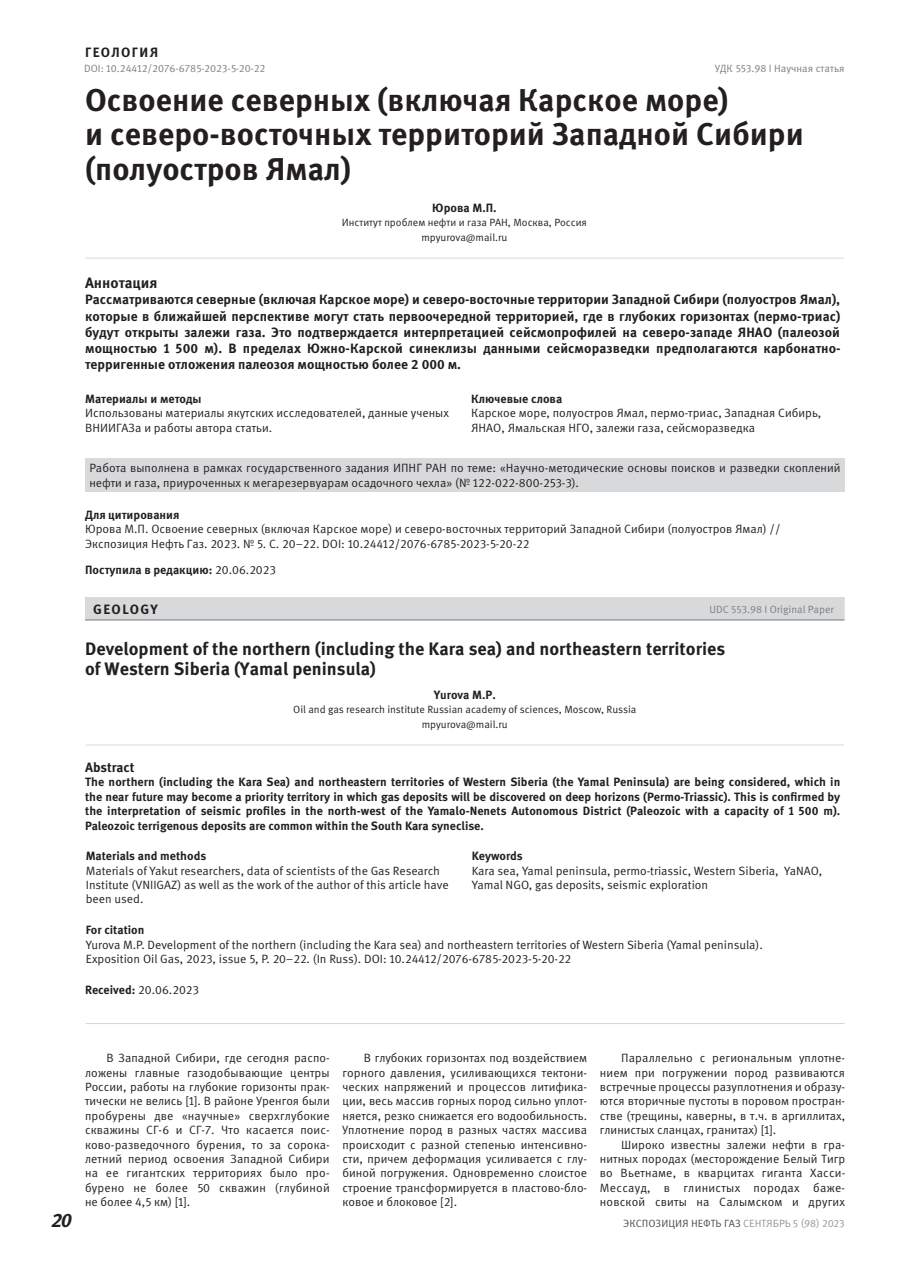
<style>
.page{position:relative;width:919px;height:1272px;background:#fff}
.page>*{position:absolute;margin:0;border:0;box-sizing:border-box;transform-origin:0 0}
.t1{font:700 31.5px/34.5px "Meta Pro";color:#231f20}
.t2{font:italic 700 19.5px "Meta Pro";color:#231f20}
.t3{font:700 18px/19.5px "Meta Pro";color:#231f20}
.t4{font:700 15px "Meta Pro";color:#231f20}
.t5{font:700 13.5px/16.2px "Meta Pro";color:#231f20;text-align:justify}
.t6{font:700 13.5px "Meta Pro";letter-spacing:.1em;color:#231f20}
.t7{font:12px/14.4px "Meta Pro";color:#231f20}
.t8{font:700 12px/14.4px "Meta Pro";color:#231f20;text-align:justify}
.t9{font:10.5px/14.4px "Meta Pro";color:#231f20;text-align:center}
.t10{font:10.5px "Meta Pro";color:#7c7e81}
.t11{font:10.5px "Meta Pro";color:#4b4c4d}
.s1{font-weight:400}
.s2{font-weight:700}
.s3{color:#939598}
</style>
<div class="page">
<hr style="left:85px;top:258px;width:758px;height:1px;background:#d8d9db">
<hr style="left:86px;top:744px;width:757px;height:1px;background:#d8d9db">
<div style="left:85px;top:597px;width:759px;height:23px;background:#d8d9db"></div>
<hr style="left:85px;top:619px;width:759px;height:1px;background:#7c7e81">
<div style="left:85px;top:459px;width:759px;height:33px;background:#d8d9db"></div>
<hr style="left:86px;top:1023px;width:758px;height:1px;background:#dbcfdf">
<p class="t6" style="left:85px;top:44px;width:75px">ГЕОЛОГИЯ</p>
<p class="t10" style="left:84px;top:62px;width:183px">DOI: 10.24412/2076-6785-2023-5-20-22</p>
<p class="t10" style="left:715px;top:62px;width:131px">УДК 553.98 I Научная статья</p>
<h1 class="t1" style="left:85px;top:84px;width:720px">Освоение северных (включая Карское море)<br>и северо-восточных территорий Западной Сибири (полуостров Ямал)</h1>
<p class="t8" style="left:432px;top:201px;width:66px">Юрова М.П.</p>
<p class="t9" style="left:342px;top:216px;width:247px">Институт проблем нефти и газа РАН, Москва, Россия mpyurova@mail.ru</p>
<p class="t4" style="left:85px;top:273px;width:74px">Аннотация</p>
<p class="t5" style="left:85px;top:292px;width:757px">Рассматриваются северные (включая Карское море) и северо-восточные территории Западной Сибири (полуостров Ямал), которые в ближайшей перспективе могут стать первоочередной территорией, где в глубоких горизонтах (пермо-триас) будут открыты залежи газа. Это подтверждается интерпретацией сейсмопрофилей на северо-западе ЯНАО (палеозой мощностью 1 500 м). В пределах Южно-Карской синеклизы данными сейсморазведки предполагаются карбонатно&shy;терригенные отложения палеозоя мощностью более 2 000 м.</p>
<p class="t8" style="left:85px;top:392px;width:118px">Материалы и методы</p>
<p class="t7" style="left:85px;top:406px;width:365px">Использованы материалы якутских исследователей, данные ученых<br>ВНИИГАЗа и работы автора статьи.</p>
<p class="t8" style="left:471px;top:392px;width:93px">Ключевые слова</p>
<p class="t7" style="left:471px;top:406px;width:352px">Карское море, полуостров Ямал, пермо-триас, Западная Сибирь,<br>ЯНАО, Ямальская НГО, залежи газа, сейсморазведка</p>
<p class="t7" style="left:89px;top:461px;width:752px">Работа выполнена в рамках государственного задания ИПНГ РАН по теме: «Научно-методические основы поисков и разведки скоплений нефти и газа, приуроченных к мегарезервуарам осадочного чехла» (№ 122-022-800-253-3).</p>
<p class="t8" style="left:85px;top:507px;width:96px">Для цитирования</p>
<p class="t7" style="left:85px;top:522px;width:697px">Юрова М.П. Освоение северных (включая Карское море) и северо-восточных территорий Западной Сибири (полуостров Ямал) //<br>Экспозиция Нефть Газ. 2023. № 5. С. 20–22. DOI: 10.24412/2076-6785-2023-5-20-22</p>
<p class="t8" style="left:85px;top:563px;width:192px">Поступила в редакцию: <span class="s1">20.06.2023</span></p>
<p class="t6" style="left:93px;top:600px;width:66px">GEOLOGY</p>
<p class="t10" style="left:709px;top:602px;width:126px">UDC 553.98 I Original Paper</p>
<h3 class="t3" style="left:85px;top:639px;width:641px">Development of the northern (including the Kara sea) and northeastern territories of Western Siberia (Yamal peninsula)</h3>
<p class="t8" style="left:433px;top:687px;width:64px">Yurova M.P.</p>
<p class="t9" style="left:293px;top:702px;width:344px">Oil and gas research institute Russian academy of sciences, Moscow, Russia mpyurova@mail.ru</p>
<p class="t5" style="left:85px;top:759px;width:51px">Abstract</p>
<p class="t8" style="left:85px;top:775px;width:756px">The northern (including the Kara Sea) and northeastern territories of Western Siberia (the Yamal Peninsula) are being considered, which in the near future may become a priority territory in which gas deposits will be discovered on deep horizons (Permo-Triassic). This is confirmed by the interpretation of seismic profiles in the north-west of the Yamalo-Nenets Autonomous District (Paleozoic with a capacity of 1 500 m).<br>Paleozoic terrigenous deposits are common within the South Kara syneclise.</p>
<p class="t8" style="left:86px;top:849px;width:122px">Materials and methods</p>
<p class="t7" style="left:86px;top:863px;width:364px">Materials of Yakut researchers, data of scientists of the Gas Research<br>Institute (VNIIGAZ) as well as the work of the author of this article have been used.</p>
<p class="t8" style="left:472px;top:849px;width:52px">Keywords</p>
<p class="t7" style="left:472px;top:863px;width:352px">Kara sea, Yamal peninsula, permo-triassic, Western Siberia, YaNAO,<br>Yamal NGO, gas deposits, seismic exploration</p>
<p class="t8" style="left:86px;top:923px;width:60px">For citation</p>
<p class="t7" style="left:86px;top:937px;width:678px">Yurova M.P. Development of the northern (including the Kara sea) and northeastern territories of Western Siberia (Yamal peninsula).<br>Exposition Oil Gas, 2023, issue 5, P. 20–22. (In Russ). DOI: 10.24412/2076-6785-2023-5-20-22</p>
<p class="t7" style="left:85px;top:982px;width:115px"><span class="s2">Received:</span> 20.06.2023</p>
<p class="t7" style="left:85px;top:1051px;width:246px;text-align:justify;text-indent:21px">В Западной Сибири, где сегодня распо&shy;ложены главные газодобывающие центры России, работы на глубокие горизонты прак&shy;тически не велись [1]. В районе Уренгоя были пробурены две «научные» сверхглубокие скважины СГ-6 и СГ-7. Что касается поис&shy;ково-разведочного бурения, то за сорока&shy;летний период освоения Западной Сибири на ее гигантских территориях было про&shy;бурено не более 50 скважин (глубиной не более 4,5 км) [1].</p>
<p class="t7" style="left:342px;top:1051px;width:246px;text-align:justify;text-indent:21px">В глубоких горизонтах под воздействием горного давления, усиливающихся тектони&shy;ческих напряжений и процессов литифика&shy;ции, весь массив горных пород сильно уплот&shy;няется, резко снижается его водообильность.<br>Уплотнение пород в разных частях массива происходит с разной степенью интенсивно&shy;сти, причем деформация усиливается с глу&shy;биной погружения. Одновременно слоистое строение трансформируется в пластово-бло&shy;ковое и блоковое [2].</p>
<p class="t7" style="left:600px;top:1051px;width:247px;text-align:justify;text-indent:21px">Параллельно с региональным уплотне&shy;нием при погружении пород развиваются встречные процессы разуплотнения и образу&shy;ются вторичные пустоты в поровом простран&shy;стве (трещины, каверны, в т.ч. в аргиллитах, глинистых сланцах, гранитах) [1].</p>
<p class="t7" style="left:600px;top:1137px;width:247px;text-align:justify;text-indent:21px">Широко известны залежи нефти в гра&shy;нитных породах (месторождение Белый Тигр во Вьетнаме, в кварцитах гиганта Хасси-Мессауд, в глинистых породах баже&shy;новской свиты на Салымском и других</p>
<h2 class="t2" style="left:51px;top:1208px;width:23px">20</h2>
<p class="t11" style="left:623px;top:1216px;width:223px">ЭКСПОЗИЦИЯ НЕФТЬ ГАЗ <span class="s3">СЕНТЯБРЬ 5 (98) 2023</span></p>
</div>
